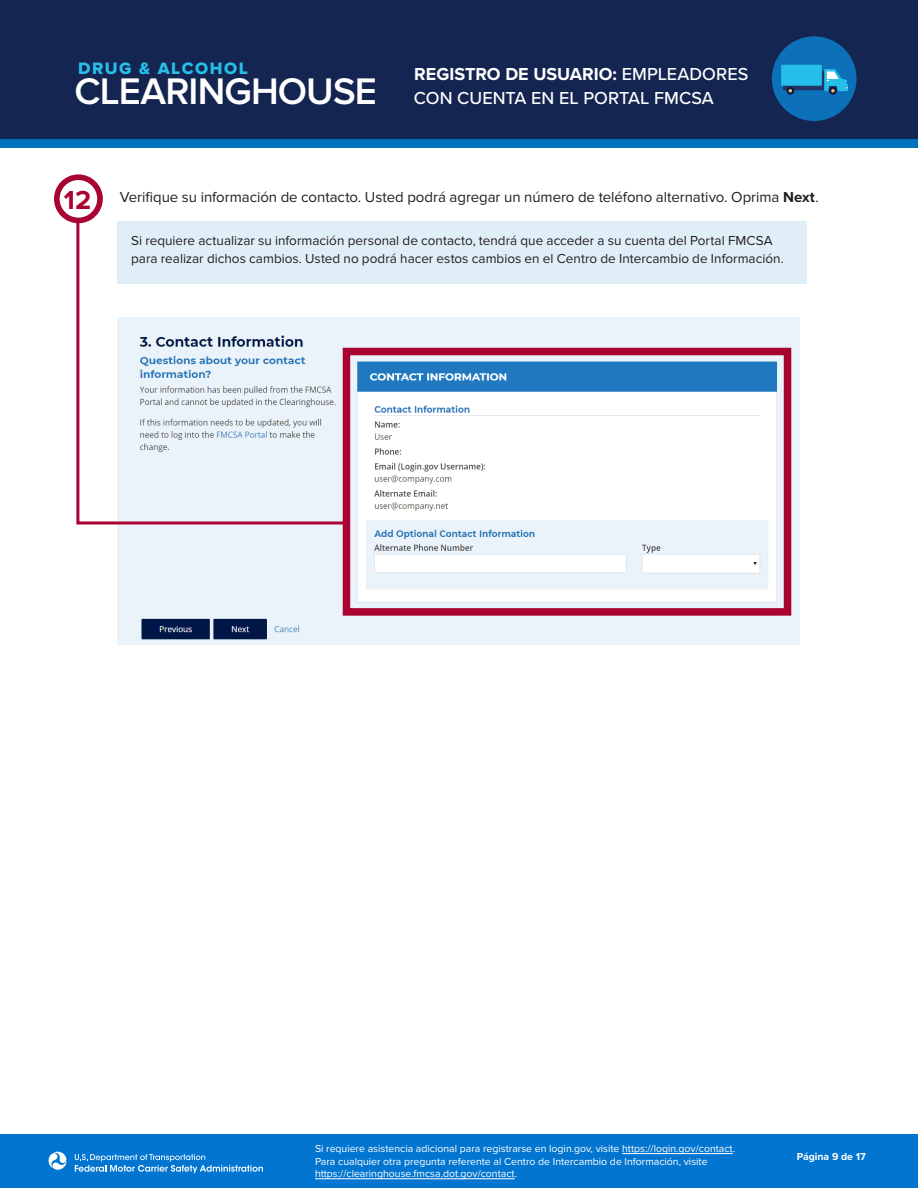
<style>
.page{position:relative;width:918px;height:1188px;background:#fff}
.page>*{position:absolute;margin:0;border:0;box-sizing:border-box;transform-origin:0 0}
.t1{font:600 38.4px "Proxima Nova";letter-spacing:-.025em;color:#fff}
.t2{font:700 27px "Proxima Nova";color:#a90332}
.t3{font:500 18px/24px "Proxima Nova";letter-spacing:.005em;color:#fff}
.t4{font:17.1px "Proxima Nova Extrabld";letter-spacing:.09em;color:#26bfea}
.t5{font:15px "Proxima Nova";letter-spacing:-.005em;color:#231f20}
.t6{font:13.5px/18px "Proxima Nova";color:#231f20}
.t7{font:10.5px/12.6px "Proxima Nova";color:#fff}
.t8{font:700 10.5px "Proxima Nova";color:#fff}
.s1{font-weight:700}
</style>
<div class="page">
<div style="left:0;top:0;width:918px;height:145px;background:#132550"></div>
<div style="left:0;top:139px;width:918px;height:8px;background:#0073bd"></div>
<div style="left:772px;top:36px;width:85px;height:85px;background:#0d71b9;border-radius:50%"></div>
<div style="left:781px;top:65px;width:41px;height:21px;background:#26bfea"></div>
<svg style="left:783px;top:69px;width:65px;height:24px"></svg>
<div style="left:0;top:1134px;width:918px;height:54px;background:#0275d0"></div>
<svg style="left:48px;top:1152px;width:19px;height:18px"></svg>
<svg style="left:75px;top:1154px;width:188px;height:19px"></svg>
<hr style="left:622px;top:1153px;width:111px;height:1px;background:#fff">
<hr style="left:315px;top:1179px;width:200px;height:1px;background:#fff">
<img style="left:118px;top:318px;width:681px;height:327px">
<div style="left:343px;top:348px;width:448px;height:268px;border:8px solid #a90332"></div>
<svg style="left:75px;top:216px;width:274px;height:310px"></svg>
<div style="left:118px;top:221px;width:689px;height:62px;background:#e0eef7"></div>
<div style="left:54px;top:174px;width:49px;height:49px;border:6px solid #a90332;border-radius:50%"></div>
<h3 class="t4" style="left:78px;top:58px;width:171px">DRUG &amp; ALCOHOL</h3>
<h1 class="t1" style="left:75px;top:69px;width:304px">CLEARINGHOUSE</h1>
<h3 class="t3" style="left:414px;top:61px;width:336px"><span class="s1">REGISTRO DE USUARIO:</span> EMPLEADORES<br>CON CUENTA EN EL PORTAL FMCSA</h3>
<p class="t2" style="left:64px;top:180px;width:29px">12</p>
<p class="t5" style="left:120px;top:188px;width:701px">Verifique su información de contacto. Usted podrá agregar un número de teléfono alternativo. Oprima <span class="s1">Next</span>.</p>
<p class="t6" style="left:131px;top:232px;width:654px">Si requiere actualizar su información personal de contacto, tendrá que acceder a su cuenta del Portal FMCSA para realizar dichos cambios. Usted no podrá hacer estos cambios en el Centro de Intercambio de Información.</p>
<p class="t7" style="left:315px;top:1143px;width:422px">Si requiere asistencia adicional para registrarse en login.gov, visite https://login.gov/contact.<br>Para cualquier otra pregunta referente al Centro de Intercambio de Información, visite https://clearinghouse.fmcsa.dot.gov/contact.</p>
<p class="t8" style="left:797px;top:1149px;width:71px">Página 9 de 17</p>
</div>
